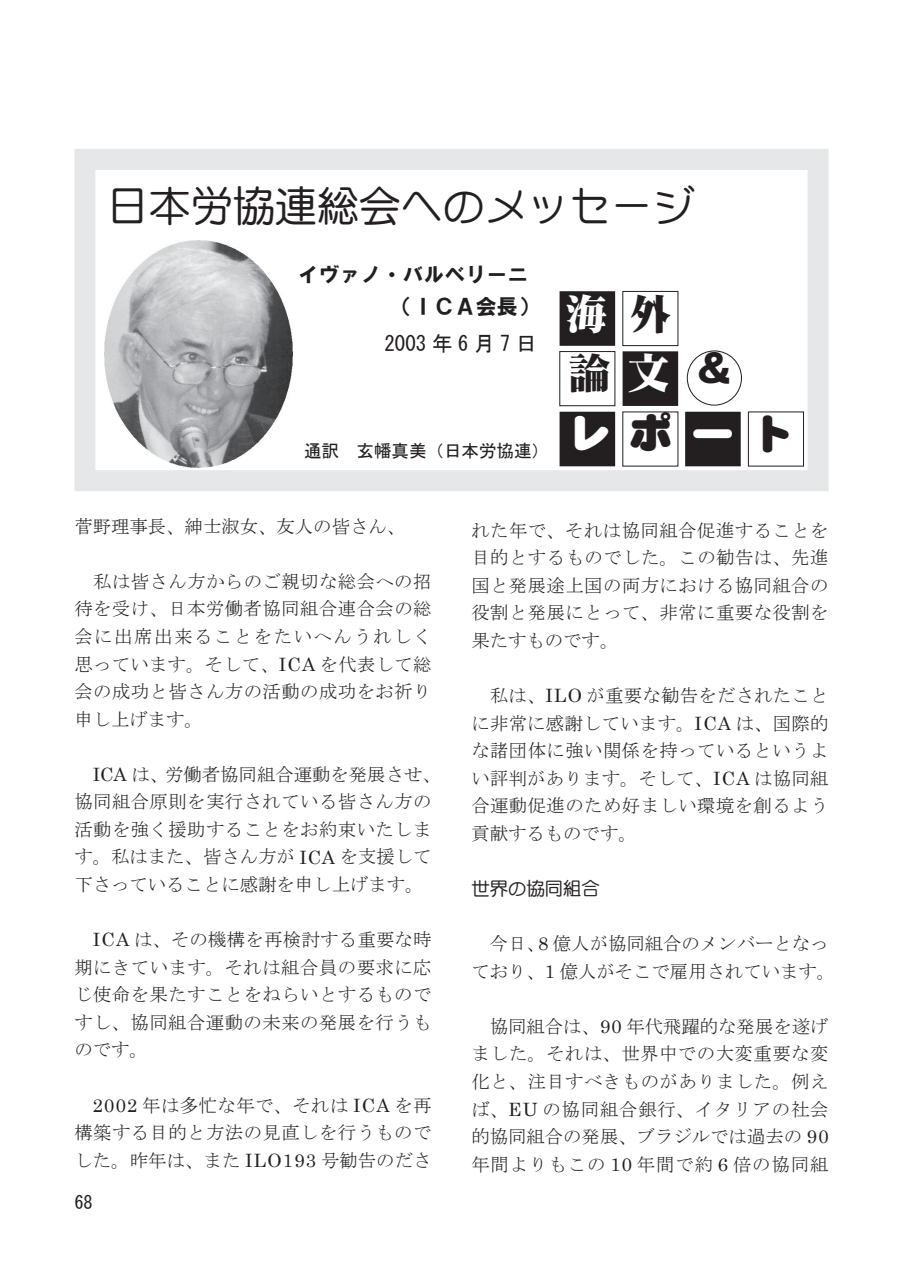
<style>
.page{position:relative;width:903px;height:1275px;background:#fff}
.page>*{position:absolute;margin:0;border:0;box-sizing:border-box;transform-origin:0 0}
.t1{font:42px "DF Maru Gothic Md WIN RKSJ H";color:#231f20}
.t2{font:42px/59.3px "DF Mincho UB WIN RKSJ H";color:#fff}
.t3{font:42px "DF Maru Gothic UB WIN RKSJ H";color:#fff}
.t4{font:42px "DF Gothic EB WIN RKSJ H";color:#231f20}
.t5{font:21px/31.5px "HG Soei Kakugothic UB";color:#231f20}
.t6{font:21px "MS Gothic";letter-spacing:.25em;color:#231f20}
.t7{font:18.38px/27.7px "MS Mincho";letter-spacing:.025em;color:#231f20;text-align:justify}
.t8{font:18.38px/27.7px "MS Mincho";color:#231f20}
.t9{font:18.38px "DF Maru Gothic Md WIN RKSJ H";color:#231f20}
.t10{font:18.38px "MS Gothic";color:#231f20}
.t11{font:17.5px "MS Gothic";color:#231f20}
.s1{color:#231f20}
.s2{font-family:"Century"}
</style>
<div class="page">
<div style="left:74px;top:149px;width:754px;height:342px;border:21px solid #e6e7e9"></div>
<div style="left:560px;top:292px;width:54px;height:53px;background:#231f20"></div>
<div style="left:559px;top:291px;width:56px;height:55px;border:2px solid #231f20"></div>
<div style="left:622px;top:291px;width:56px;height:55px;border:1px solid #231f20"></div>
<div style="left:559px;top:351px;width:56px;height:55px;border:1px solid #231f20"></div>
<div style="left:623px;top:352px;width:54px;height:53px;background:#231f20"></div>
<div style="left:622px;top:351px;width:56px;height:55px;border:2px solid #231f20"></div>
<div style="left:560px;top:413px;width:54px;height:52px;background:#231f20"></div>
<div style="left:559px;top:412px;width:56px;height:54px;border:2px solid #231f20"></div>
<div style="left:686px;top:413px;width:54px;height:52px;background:#231f20"></div>
<div style="left:685px;top:412px;width:56px;height:54px;border:2px solid #231f20"></div>
<div style="left:748px;top:412px;width:56px;height:54px;border:1px solid #231f20"></div>
<div style="left:687px;top:351px;width:55px;height:54px;border:1px solid #231f20;border-radius:50%"></div>
<img style="left:105px;top:240px;width:188px;height:228px">
<h1 class="t1" style="left:107px;top:185px;width:589px">日本労協連総会へのメッセージ</h1>
<p class="t5" style="left:392px;top:259px;width:148px;text-indent:-94px">イヴァノ・バルベリーニ（ＩＣＡ会長）</p>
<h1 class="t2" style="left:565px;top:284px;width:107px">海<span class="s1">外論</span>文</h1>
<h1 class="t3" style="left:569px;top:412px;width:227px">レ<span class="s1">ポ</span>ー<span class="s1">ト</span></h1>
<p class="t6" style="left:384px;top:333px;width:154px">2003年6月7日</p>
<h1 class="t4" style="left:693px;top:347px;width:43px">＆</h1>
<p class="t11" style="left:304px;top:442px;width:246px">通訳　玄幡真美（日本労協連）</p>
<p class="t8" style="left:74px;top:512px;width:332px">菅野理事長、紳士淑女、友人の皆さん、</p>
<p class="t7" style="left:74px;top:567px;width:359px">　私は皆さん方からのご親切な総会への招待を受け、日本労働者協同組合連合会の総会に出席出来ることをたいへんうれしく思っています。そして、<span class="s2">ICA</span> を代表して総会の成功と皆さん方の活動の成功をお祈り申し上げます。</p>
<p class="t8" style="left:74px;top:760px;width:368px;text-indent:18px"><span class="s2">ICA</span> は、労働者協同組合運動を発展させ、協同組合原則を実行されている皆さん方の活動を強く援助することをお約束いたします。私はまた、皆さん方が <span class="s2">ICA</span> を支援して下さっていることに感謝を申し上げます。</p>
<p class="t7" style="left:74px;top:926px;width:359px;text-indent:18px"><span class="s2">ICA</span> は、その機構を再検討する重要な時期にきています。それは組合員の要求に応じ使命を果たすことをねらいとするものですし、協同組合運動の未来の発展を行うものです。</p>
<p class="t7" style="left:74px;top:1091px;width:359px;text-indent:18px"><span class="s2">2002</span> 年は多忙な年で、それは <span class="s2">ICA</span> を再構築する目的と方法の見直しを行うものでした。昨年は、また <span class="s2">ILO193</span> 号勧告のださ</p>
<p class="t10" style="left:74px;top:1193px;width:20px">68</p>
<p class="t7" style="left:471px;top:516px;width:359px">れた年で、それは協同組合促進することを目的とするものでした。この勧告は、先進国と発展途上国の両方における協同組合の役割と発展にとって、非常に重要な役割を果たすものです。</p>
<p class="t7" style="left:471px;top:682px;width:359px">　私は、<span class="s2">ILO</span> が重要な勧告をだされたことに非常に感謝しています。<span class="s2">ICA</span> は、国際的な諸団体に強い関係を持っているというよい評判があります。そして、<span class="s2">ICA</span> は協同組合運動促進のため好ましい環境を創るよう貢献するものです。</p>
<p class="t9" style="left:471px;top:879px;width:130px">世界の協同組合</p>
<p class="t8" style="left:471px;top:930px;width:365px">　今日、<span class="s2">8</span> 億人が協同組合のメンバーとなっており、<span class="s2">1</span> 億人がそこで雇用されています。</p>
<p class="t7" style="left:471px;top:1012px;width:359px">　協同組合は、<span class="s2">90</span> 年代飛躍的な発展を遂げました。それは、世界中での大変重要な変化と、注目すべきものがありました。例えば、<span class="s2">EU</span> の協同組合銀行、イタリアの社会的協同組合の発展、ブラジルでは過去の <span class="s2">90</span>年間よりもこの <span class="s2">10</span> 年間で約 <span class="s2">6</span> 倍の協同組</p>
</div>
